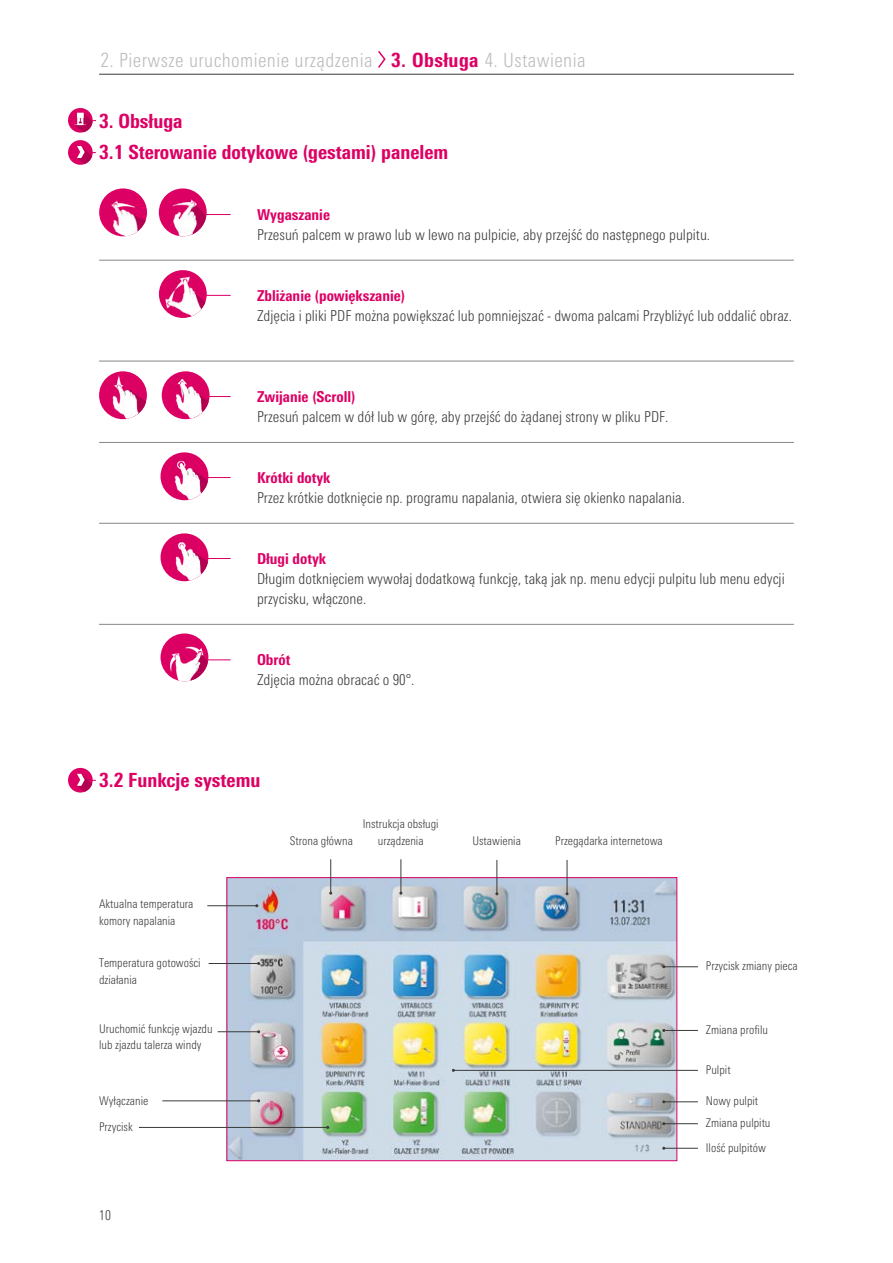
<style>
.page{position:relative;width:893px;height:1263px;background:#fff}
.page>*{position:absolute;margin:0;border:0;box-sizing:border-box;transform-origin:0 0}
.t1{font:800 condensed 19.5px/30.5px "Univers Next Pro";color:#dd0064}
.t2{font:300 condensed 19.5px "Univers Next Pro";letter-spacing:.02em;color:#bbbcbd}
.t3{font:300 condensed 15px/20.2px "Univers Next Pro";color:#3b3b3a}
.t4{font:800 condensed 15px "Univers Next Pro";color:#dd0064}
.t5{font:300 condensed 13.5px "Univers Next Pro";color:#3b3b3a}
.t6{font:300 condensed 12px/16.5px "Univers Next Pro";color:#3b3b3a}
.s1{font-weight:800;color:#dd0064}
</style>
<div class="page">
<hr style="left:99px;top:74px;width:695px;height:1px;background:#3b3b3a">
<img style="left:229px;top:879px;width:446px;height:280px">
<div style="left:227px;top:877px;width:450px;height:284px;border:1px solid #dd0064"></div>
<hr style="left:664px;top:1123px;width:34px;height:1px;background:#3b3b3a">
<hr style="left:664px;top:1148px;width:34px;height:1px;background:#3b3b3a">
<hr style="left:664px;top:1030px;width:34px;height:1px;background:#3b3b3a">
<hr style="left:664px;top:1101px;width:34px;height:1px;background:#3b3b3a">
<hr style="left:453px;top:1070px;width:245px;height:1px;background:#3b3b3a">
<hr style="left:664px;top:966px;width:34px;height:1px;background:#3b3b3a">
<hr style="left:496px;top:860px;width:1px;height:34px;background:#3b3b3a">
<hr style="left:567px;top:860px;width:1px;height:34px;background:#3b3b3a">
<hr style="left:400px;top:859px;width:1px;height:34px;background:#3b3b3a">
<hr style="left:330px;top:859px;width:1px;height:34px;background:#3b3b3a">
<div style="left:99px;top:188px;width:48px;height:48px;background:#dd0064;border-radius:50%"></div>
<img style="left:102px;top:197px;width:45px;height:39px">
<hr style="left:200px;top:214px;width:31px;height:1px;background:#dd0064">
<hr style="left:200px;top:396px;width:31px;height:1px;background:#dd0064">
<hr style="left:200px;top:477px;width:31px;height:1px;background:#dd0064">
<hr style="left:200px;top:558px;width:31px;height:1px;background:#dd0064">
<hr style="left:200px;top:295px;width:31px;height:1px;background:#dd0064">
<svg style="left:159px;top:270px;width:48px;height:48px"></svg>
<img style="left:160px;top:273px;width:47px;height:45px">
<div style="left:159px;top:188px;width:48px;height:48px;background:#dd0064;border-radius:50%"></div>
<img style="left:162px;top:195px;width:45px;height:41px">
<div style="left:162px;top:371px;width:48px;height:48px;background:#dd0064;border-radius:50%"></div>
<img style="left:167px;top:376px;width:43px;height:43px">
<svg style="left:99px;top:371px;width:48px;height:48px"></svg>
<img style="left:103px;top:374px;width:44px;height:45px">
<hr style="left:200px;top:660px;width:31px;height:1px;background:#dd0064">
<div style="left:161px;top:633px;width:47px;height:48px;background:#dd0064;border-radius:50%"></div>
<img style="left:164px;top:642px;width:44px;height:39px">
<div style="left:161px;top:452px;width:47px;height:48px;background:#dd0064;border-radius:50%"></div>
<img style="left:166px;top:458px;width:42px;height:42px">
<div style="left:161px;top:533px;width:47px;height:48px;background:#dd0064;border-radius:50%"></div>
<img style="left:166px;top:539px;width:42px;height:42px">
<hr style="left:99px;top:260px;width:695px;height:1px;background:#878786">
<hr style="left:99px;top:361px;width:695px;height:1px;background:#878786">
<hr style="left:99px;top:442px;width:695px;height:1px;background:#878786">
<hr style="left:99px;top:523px;width:695px;height:1px;background:#878786">
<hr style="left:99px;top:624px;width:695px;height:1px;background:#878786">
<svg style="left:68px;top:108px;width:25px;height:25px"></svg>
<svg style="left:68px;top:113px;width:28px;height:19px"></svg>
<div style="left:68px;top:140px;width:25px;height:25px;background:#dd0064;border-radius:50%"></div>
<svg style="left:77px;top:146px;width:19px;height:18px"></svg>
<div style="left:68px;top:768px;width:25px;height:24px;background:#dd0064;border-radius:50%"></div>
<svg style="left:77px;top:774px;width:19px;height:18px"></svg>
<svg style="left:378px;top:51px;width:8px;height:17px"></svg>
<hr style="left:209px;top:963px;width:50px;height:1px;background:#3b3b3a">
<hr style="left:218px;top:1031px;width:41px;height:1px;background:#3b3b3a">
<hr style="left:162px;top:1100px;width:97px;height:1px;background:#3b3b3a">
<hr style="left:139px;top:1127px;width:189px;height:1px;background:#3b3b3a">
<hr style="left:207px;top:905px;width:50px;height:1px;background:#3b3b3a">
<h1 class="t2" style="left:101px;top:49px;width:486px">2. Pierwsze uruchomienie urządzenia <span class="s1">3. Obsługa</span> 4. Ustawienia</h1>
<h1 class="t1" style="left:99px;top:106px;width:351px">3. Obsługa<br>3.1 Sterowanie dotykowe (gestami) panelem</h1>
<p class="t4" style="left:257px;top:205px;width:74px">Wygaszanie</p>
<p class="t3" style="left:257px;top:224px;width:455px">Przesuń palcem w prawo lub w lewo na pulpicie, aby przejść do następnego pulpitu.</p>
<p class="t4" style="left:257px;top:286px;width:150px">Zbliżanie (powiększanie)</p>
<p class="t3" style="left:257px;top:305px;width:536px">Zdjęcia i pliki PDF można powiększać lub pomniejszać - dwoma palcami Przybliżyć lub oddalić obraz.</p>
<p class="t4" style="left:257px;top:388px;width:100px">Zwijanie (Scroll)</p>
<p class="t3" style="left:257px;top:407px;width:413px">Przesuń palcem w dół lub w górę, aby przejść do żądanej strony w pliku PDF.</p>
<p class="t4" style="left:257px;top:469px;width:75px">Krótki dotyk</p>
<p class="t3" style="left:257px;top:488px;width:429px">Przez krótkie dotknięcie np. programu napalania, otwiera się okienko napalania.</p>
<p class="t4" style="left:257px;top:550px;width:70px">Długi dotyk</p>
<p class="t3" style="left:257px;top:569px;width:529px">Długim dotknięciem wywołaj dodatkową funkcję, taką jak np. menu edycji pulpitu lub menu edycji przycisku, włączone.</p>
<p class="t4" style="left:257px;top:651px;width:35px">Obrót</p>
<p class="t3" style="left:257px;top:670px;width:159px">Zdjęcia można obracać o 90°.</p>
<h1 class="t1" style="left:99px;top:764px;width:163px">3.2 Funkcje systemu</h1>
<p class="t6" style="left:99px;top:896px;width:96px">Aktualna temperatura komory napalania</p>
<p class="t6" style="left:99px;top:955px;width:103px">Temperatura gotowości działania</p>
<p class="t6" style="left:99px;top:1020px;width:115px">Uruchomić funkcję wjazdu lub zjazdu talerza windy</p>
<p class="t6" style="left:99px;top:1092px;width:51px">Wyłączanie</p>
<p class="t6" style="left:99px;top:1119px;width:35px">Przycisk</p>
<p class="t5" style="left:99px;top:1207px;width:14px">10</p>
<p class="t6" style="left:363px;top:815px;width:77px">Instrukcja obsługi</p>
<p class="t6" style="left:290px;top:832px;width:65px">Strona główna</p>
<p class="t6" style="left:378px;top:832px;width:47px">urządzenia</p>
<p class="t6" style="left:472px;top:832px;width:50px">Ustawienia</p>
<p class="t6" style="left:555px;top:832px;width:109px">Przegądarka internetowa</p>
<p class="t6" style="left:706px;top:958px;width:93px">Przycisk zmiany pieca</p>
<p class="t6" style="left:706px;top:1021px;width:64px">Zmiana profilu</p>
<p class="t6" style="left:706px;top:1061px;width:26px">Pulpit</p>
<p class="t6" style="left:706px;top:1093px;width:54px">Nowy pulpit</p>
<p class="t6" style="left:706px;top:1111px;width:66px;line-height:24.6px">Zmiana pulpitu<br>Ilość pulpitów</p>
</div>
